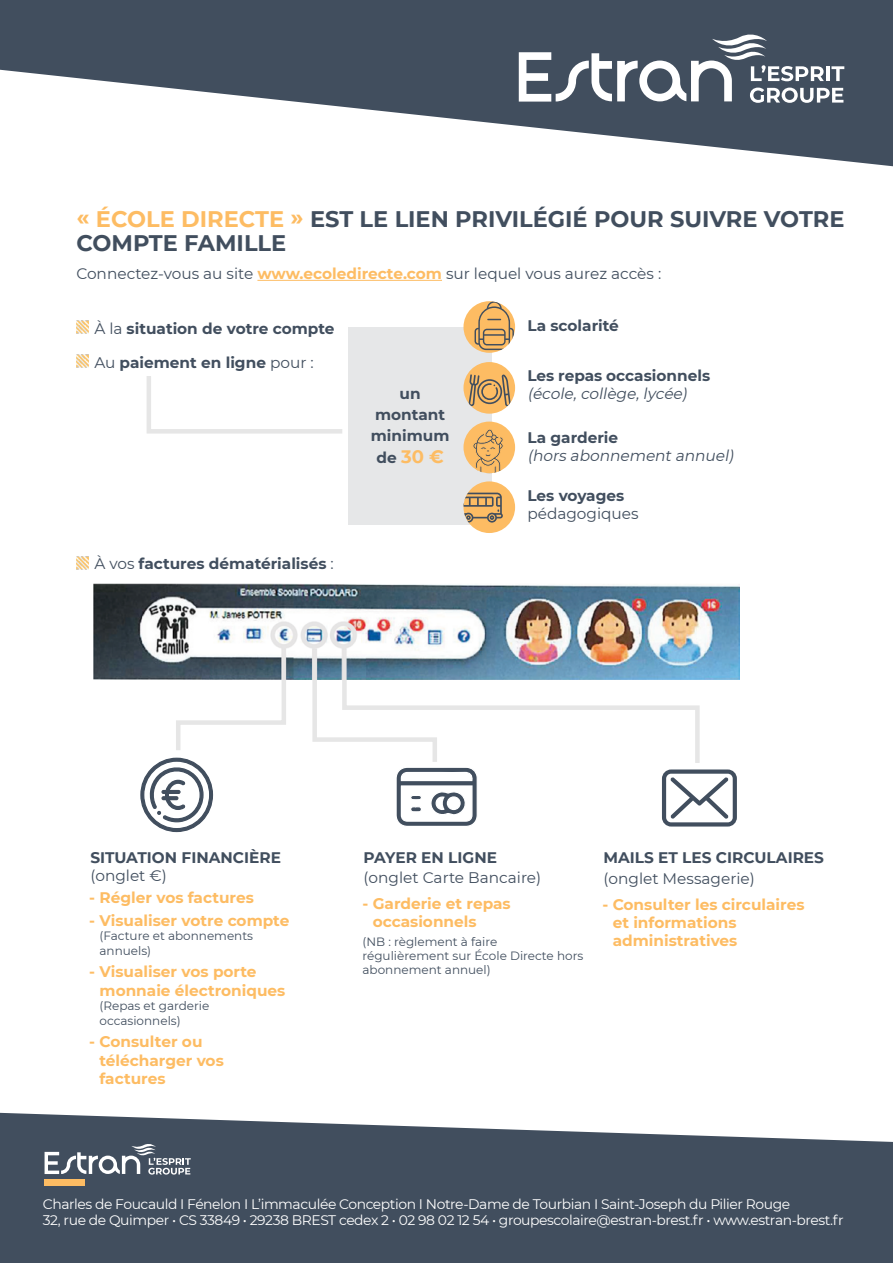
<style>
.page{position:relative;width:893px;height:1263px;background:#fff}
.page>*{position:absolute;margin:0;border:0;box-sizing:border-box;transform-origin:0 0}
.t1{font:700 22.5px/24px "Montserrat";color:#414e5e}
.t2{font:700 18px "Montserrat";color:#fdbc63}
.t3{font:700 15.3px/18.5px "Montserrat";color:#fdbc63}
.t4{font:700 15.3px/21.5px "Montserrat";color:#414e5e;text-align:center}
.t5{font:15.3px "Montserrat";color:#414e5e}
.t6{font:italic 15.3px "Montserrat";color:#414e5e}
.t7{font:13.8px/16.6px "Montserrat";letter-spacing:-.03em;color:#fff}
.t8{font:12px/14.4px "Montserrat";color:#414e5e}
.s1{color:#fdbc63}
.s2{font-weight:700;color:#fdbc63}
.s3{font-weight:400}
.s4{font-size:15.3px;color:#414e5e}
</style>
<div class="page">
<div style="left:348px;top:327px;width:144px;height:198px;background:#e6e7e8"></div>
<svg style="left:0;top:0;width:893px;height:166px;fill:#414e5e"></svg>
<svg style="left:519px;top:30px;width:325px;height:73px"></svg>
<hr style="left:257px;top:280px;width:185px;height:1px;background:#fdbc63">
<svg style="left:76px;top:321px;width:13px;height:12px"></svg>
<svg style="left:76px;top:355px;width:13px;height:12px"></svg>
<svg style="left:76px;top:557px;width:13px;height:12px"></svg>
<div style="left:463px;top:362px;width:52px;height:52px;background:#fdbc63;border-radius:50%"></div>
<svg style="left:468px;top:374px;width:43px;height:33px"></svg>
<svg style="left:463px;top:301px;width:52px;height:52px"></svg>
<svg style="left:475px;top:301px;width:39px;height:49px"></svg>
<div style="left:463px;top:422px;width:52px;height:51px;background:#fdbc63;border-radius:50%"></div>
<svg style="left:473px;top:429px;width:30px;height:44px"></svg>
<div style="left:463px;top:481px;width:52px;height:52px;background:#fdbc63;border-radius:50%"></div>
<svg style="left:463px;top:493px;width:40px;height:30px"></svg>
<svg style="left:146px;top:376px;width:196px;height:58px"></svg>
<svg style="left:140px;top:680px;width:146px;height:153px"></svg>
<svg style="left:312px;top:680px;width:425px;height:147px"></svg>
<svg style="left:0;top:1113px;width:893px;height:150px;fill:#414e5e"></svg>
<svg style="left:45px;top:1142px;width:146px;height:32px"></svg>
<div style="left:45px;top:1179px;width:40px;height:6px;background:#fdbc63"></div>
<img style="left:94px;top:583px;width:646px;height:97px">
<h1 class="t1" style="left:76px;top:205px;width:770px"><span class="s1">« ÉCOLE DIRECTE »</span> EST LE LIEN PRIVILÉGIÉ POUR SUIVRE VOTRE<br>COMPTE FAMILLE</h1>
<p class="t5" style="left:76px;top:263px;width:586px">Connectez-vous au site <span class="s2">www.ecoledirecte.com</span> sur lequel vous aurez accès :</p>
<p class="t4" style="left:94px;top:317px;width:242px"><span class="s3">À la</span> situation de votre compte</p>
<p class="t4" style="left:94px;top:351px;width:221px"><span class="s3">Au</span> paiement en ligne <span class="s3">pour :</span></p>
<p class="t4" style="left:94px;top:552px;width:241px"><span class="s3">À vos</span> factures dématérialisés <span class="s3">:</span></p>
<p class="t4" style="left:371px;top:382px;width:80px">un montant minimum</p>
<h2 class="t2" style="left:376px;top:444px;width:69px"><span class="s4">de</span> 30 €</h2>
<p class="t4" style="left:527px;top:314px;width:93px">La scolarité</p>
<p class="t4" style="left:527px;top:364px;width:184px">Les repas occasionnels</p>
<p class="t6" style="left:527px;top:383px;width:165px">(école,collège,lycée)</p>
<p class="t4" style="left:527px;top:426px;width:92px">La garderie</p>
<p class="t6" style="left:527px;top:445px;width:211px">(hors abonnementannuel)</p>
<p class="t4" style="left:527px;top:484px;width:99px">Les voyages</p>
<p class="t5" style="left:527px;top:503px;width:113px">pédagogiques</p>
<p class="t4" style="left:90px;top:846px;width:192px">SITUATION FINANCIÈRE</p>
<p class="t4" style="left:364px;top:846px;width:135px">PAYER EN LIGNE</p>
<p class="t4" style="left:603px;top:846px;width:222px">MAILS ET LES CIRCULAIRES</p>
<p class="t5" style="left:364px;top:867px;width:179px">(onglet Carte Bancaire)</p>
<p class="t5" style="left:603px;top:868px;width:153px">(onglet Messagerie)</p>
<p class="t5" style="left:90px;top:865px;width:78px">(onglet €)</p>
<p class="t3" style="left:89px;top:888px;width:166px">- Régler vos factures</p>
<p class="t3" style="left:89px;top:910px;width:202px">- Visualiser votre compte</p>
<p class="t8" style="left:100px;top:928px;width:155px">(Facture et abonnements annuels)</p>
<p class="t3" style="left:100px;top:962px;width:187px;text-indent:-10px">- Visualiser vos porte monnaie électroniques</p>
<p class="t8" style="left:100px;top:998px;width:111px">(Repas et garderie occasionnels)</p>
<p class="t3" style="left:100px;top:1032px;width:126px;text-indent:-10px">- Consulter ou télécharger vos factures</p>
<p class="t3" style="left:373px;top:893px;width:139px;text-indent:-10px">- Garderie et repas occasionnels</p>
<p class="t8" style="left:362px;top:934px;width:222px">(NB : règlement à faire régulièrement sur École Directe hors abonnement annuel)</p>
<p class="t3" style="left:613px;top:894px;width:193px;text-indent:-10px">- Consulter les circulaires et informations administratives</p>
<p class="t7" style="left:43px;top:1195px;width:802px">Charles de Foucauld I Fénelon I L’immaculée Conception I Notre-Dame de Tourbian I Saint-Joseph du Pilier Rouge<br>32, rue de Quimper • CS 33849 • 29238 BREST cedex 2 • 02 98 02 12 54 • groupescolaire@estran-brest.fr • www.estran-brest.fr</p>
</div>
